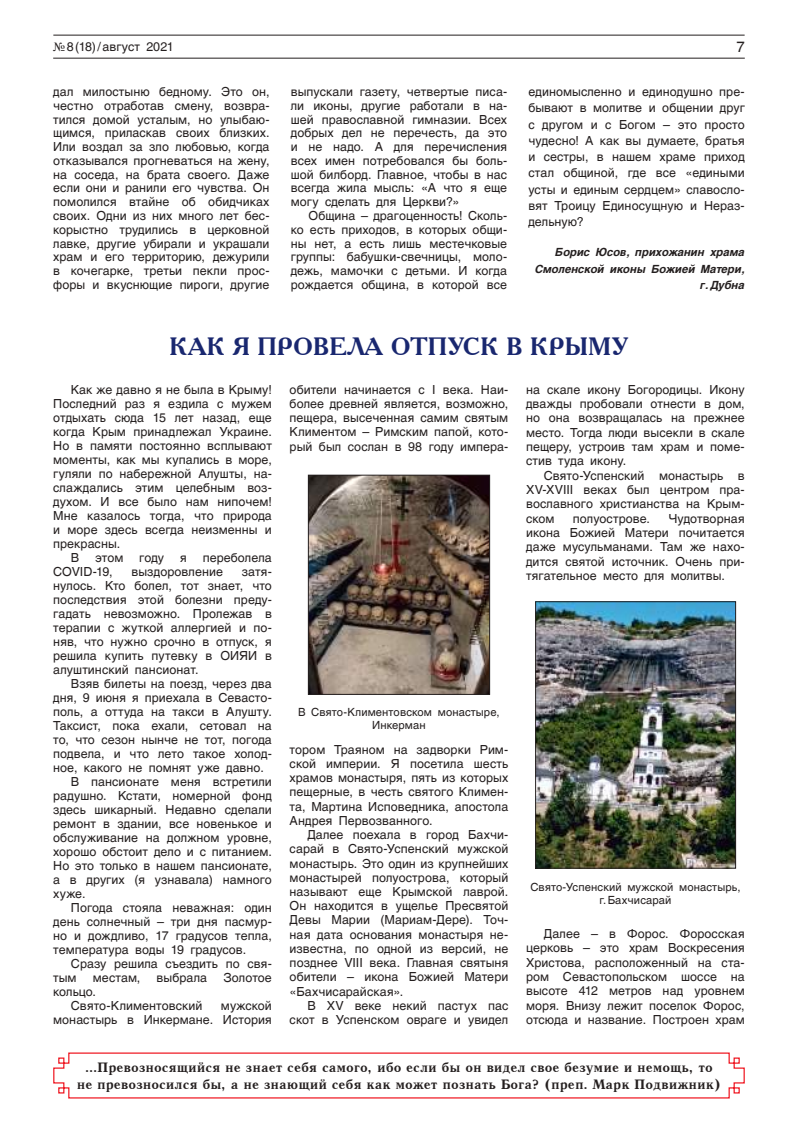
<style>
.page{position:relative;width:798px;height:1134px;background:#fff}
.page>*{position:absolute;margin:0;border:0;box-sizing:border-box;transform-origin:0 0}
.t1{font:700 25px "Academy ACTT";color:#19276f}
.t2{font:15px "AG Helvetica Cyr Roman";color:#241f1f}
.t3{font:700 13.75px/16.2px "Antiqua";letter-spacing:-.005em;color:#241f1f;text-align:center}
.t4{font:12.5px/13.8px "AG Helvetica Cyr Roman";letter-spacing:.005em;color:#241f1f;text-align:justify}
.t5{font:11.25px/12.5px "AG Helvetica Cyr Roman";letter-spacing:.01em;color:#241f1f;text-align:center}
.t6{font:italic 700 11.25px/16.2px "AG Helvetica Cyr";color:#241f1f;text-align:right}
.s1{font-family:"Times New Roman"}
</style>
<div class="page">
<hr style="left:53px;top:58px;width:691px;height:1px;background:#241f1f">
<hr style="left:53px;top:35px;width:691px;height:1px;background:#241f1f">
<svg style="left:53px;top:1052px;width:692px;height:47px"></svg>
<img style="left:310px;top:477px;width:177px;height:215px">
<div style="left:308px;top:475px;width:181px;height:219px;border:1px solid #241f1f"></div>
<img style="left:537px;top:603px;width:196px;height:263px">
<div style="left:535px;top:601px;width:200px;height:267px;border:1px solid #241f1f"></div>
<p class="t4" style="left:53px;top:40px;width:122px"><span class="s1">№</span> 8(18)/август 2021</p>
<p class="t2" style="left:736px;top:39px;width:10px">7</p>
<p class="t4" style="left:53px;top:85px;width:218px">дал милостыню бедному. Это он, честно отработав смену, возвра&shy;тился домой усталым, но улыбаю&shy;щимся, приласкав своих близких.<br>Или воздал за зло любовью, когда отказывался прогневаться на жену, на соседа, на брата своего. Даже если они и ранили его чувства. Он помолился втайне об обидчиках своих. Одни из них много лет бес&shy;корыстно трудились в церковной лавке, другие убирали и украшали храм и его территорию, дежурили в кочегарке, третьи пекли прос&shy;форы и вкуснющие пироги, другие</p>
<p class="t4" style="left:291px;top:85px;width:218px">выпускали газету, четвертые писа&shy;ли иконы, другие работали в на&shy;шей православной гимназии. Всех добрых дел не перечесть, да это и не надо. А для перечисления всех имен потребовался бы боль&shy;шой билборд. Главное, чтобы в нас всегда жила мысль: «А что я еще могу сделать для Церкви?»</p>
<p class="t4" style="left:291px;top:209px;width:218px;text-indent:18px">Община – драгоценность! Сколь&shy;ко есть приходов, в которых общи&shy;ны нет, а есть лишь местечковые группы: бабушки-свечницы, моло&shy;дежь, мамочки с детьми. И когда рождается община, в которой все</p>
<p class="t4" style="left:528px;top:84px;width:218px;line-height:16.2px">единомысленно и единодушно пре&shy;бывают в молитве и общении друг с другом и с Богом – это просто чудесно! А как вы думаете, братья и сестры, в нашем храме приход стал общиной, где все «едиными усты и единым сердцем» славосло&shy;вят Троицу Единосущную и Нераз&shy;дельную?</p>
<p class="t6" style="left:535px;top:244px;width:211px">Борис Юсов, прихожанин храма<br>Смоленской иконы Божией Матери, г. Дубна</p>
<h1 class="t1" style="left:169px;top:330px;width:460px">КАК Я ПРОВЕЛА ОТПУСК В КРЫМУ</h1>
<p class="t4" style="left:71px;top:383px;width:202px">Как же давно я не была в Крыму!</p>
<p class="t4" style="left:53px;top:397px;width:220px">Последний раз я ездила с мужем</p>
<p class="t4" style="left:53px;top:411px;width:220px">отдыхать сюда 15 лет назад, еще</p>
<p class="t4" style="left:53px;top:425px;width:220px">когда Крым принадлежал Украине.</p>
<p class="t4" style="left:53px;top:439px;width:220px">Но в памяти постоянно всплывают</p>
<p class="t4" style="left:53px;top:453px;width:220px">моменты, как мы купались в море,</p>
<p class="t4" style="left:53px;top:467px;width:220px">гуляли по набережной Алушты, на-</p>
<p class="t4" style="left:53px;top:481px;width:220px">слаждались этим целебным воз-</p>
<p class="t4" style="left:53px;top:495px;width:220px">духом. И все было нам нипочем!</p>
<p class="t4" style="left:53px;top:509px;width:220px">Мне казалось тогда, что природа</p>
<p class="t4" style="left:53px;top:523px;width:220px">и море здесь всегда неизменны и</p>
<p class="t4" style="left:53px;top:537px;width:68px">прекрасны.</p>
<p class="t4" style="left:71px;top:551px;width:10px">В</p>
<p class="t4" style="left:95px;top:551px;width:30px">этом</p>
<p class="t4" style="left:139px;top:551px;width:26px">году</p>
<p class="t4" style="left:180px;top:551px;width:8px">я</p>
<p class="t4" style="left:203px;top:551px;width:71px">переболела</p>
<p class="t4" style="left:53px;top:565px;width:61px">COVID-19,</p>
<p class="t4" style="left:131px;top:565px;width:93px">выздоровление</p>
<p class="t4" style="left:53px;top:565px;width:220px;text-indent:188px">затя&shy;нулось. Кто болел, тот знает, что последствия этой болезни преду&shy;гадать невозможно. Пролежав в терапии с жуткой аллергией и по&shy;няв, что нужно срочно в отпуск, я решила купить путевку в ОИЯИ в алуштинский пансионат.</p>
<p class="t4" style="left:71px;top:677px;width:202px">Взяв билеты на поезд, через два</p>
<p class="t4" style="left:53px;top:691px;width:220px">дня, 9 июня я приехала в Севасто-</p>
<p class="t4" style="left:53px;top:705px;width:220px">поль, а оттуда на такси в Алушту.</p>
<p class="t4" style="left:53px;top:719px;width:220px">Таксист, пока ехали, сетовал на</p>
<p class="t4" style="left:53px;top:733px;width:220px">то, что сезон нынче не тот, погода</p>
<p class="t4" style="left:53px;top:747px;width:220px">подвела, и что лето такое холод-</p>
<p class="t4" style="left:53px;top:761px;width:212px">ное, какого не помнят уже давно.</p>
<p class="t4" style="left:71px;top:775px;width:202px">В пансионате меня встретили</p>
<p class="t4" style="left:53px;top:789px;width:220px">радушно. Кстати, номерной фонд</p>
<p class="t4" style="left:53px;top:803px;width:220px">здесь шикарный. Недавно сделали</p>
<p class="t4" style="left:53px;top:817px;width:220px">ремонт в здании, все новенькое и</p>
<p class="t4" style="left:53px;top:831px;width:220px">обслуживание на должном уровне,</p>
<p class="t4" style="left:53px;top:845px;width:220px">хорошо обстоит дело и с питанием.</p>
<p class="t4" style="left:53px;top:859px;width:220px">Но это только в нашем пансионате,</p>
<p class="t4" style="left:53px;top:873px;width:220px">а в других (я узнавала) намного</p>
<p class="t4" style="left:53px;top:887px;width:34px">хуже.</p>
<p class="t4" style="left:71px;top:901px;width:202px">Погода стояла неважная: один</p>
<p class="t4" style="left:53px;top:915px;width:220px">день солнечный – три дня пасмур-</p>
<p class="t4" style="left:53px;top:929px;width:220px">но и дождливо, 17 градусов тепла,</p>
<p class="t4" style="left:53px;top:943px;width:194px">температура воды 19 градусов.</p>
<p class="t4" style="left:71px;top:957px;width:202px">Сразу решила съездить по свя-</p>
<p class="t4" style="left:53px;top:971px;width:25px">тым</p>
<p class="t4" style="left:93px;top:971px;width:49px">местам,</p>
<p class="t4" style="left:157px;top:971px;width:52px">выбрала</p>
<p class="t4" style="left:223px;top:971px;width:50px">Золотое</p>
<p class="t4" style="left:71px;top:985px;width:133px;text-indent:-18px">кольцо.<br>Свято-Климентовский</p>
<p class="t4" style="left:53px;top:999px;width:220px;text-align:right">мужской<br>монастырь в Инкермане. История</p>
<p class="t4" style="left:289px;top:382px;width:220px;line-height:14.2px">обители начинается с I века. Наи&shy;более древней является, возможно, пещера, высеченная самим святым Климентом – Римским папой, кото&shy;рый был сослан в 98 году импера-</p>
<p class="t4" style="left:526px;top:382px;width:220px;line-height:14.4px">на скале икону Богородицы. Икону дважды пробовали отнести в дом, но она возвращалась на прежнее место. Тогда люди высекли в скале пещеру, устроив там храм и поме&shy;стив туда икону.</p>
<p class="t4" style="left:526px;top:468px;width:220px;line-height:14.4px;text-indent:18px">Свято-Успенский монастырь в XV-XVIII веках был центром пра&shy;вославного христианства на Крым&shy;ском</p>
<p class="t4" style="left:526px;top:511px;width:220px;line-height:14.4px;text-indent:142px">Чудотворная икона Божией Матери почитается даже мусульманами. Там же нахо&shy;дится святой источник. Очень при&shy;тягательное место для молитвы.</p>
<p class="t4" style="left:572px;top:512px;width:79px">полуострове.</p>
<p class="t5" style="left:298px;top:706px;width:203px">В Свято-Климентовском монастыре,<br>Инкерман</p>
<p class="t4" style="left:289px;top:742px;width:220px;line-height:14.2px">тором Траяном на задворки Рим&shy;ской империи. Я посетила шесть храмов монастыря, пять из которых пещерные, в честь святого Климен&shy;та, Мартина Исповедника, апостола Андрея Первозванного.</p>
<p class="t4" style="left:289px;top:828px;width:220px;line-height:14.2px;text-indent:18px">Далее поехала в город Бахчи&shy;сарай в Свято-Успенский мужской монастырь. Это один из крупнейших монастырей полуострова, который называют еще Крымской лаврой.<br>Он находится в ущелье Пресвятой Девы Марии (Мариам-Дере). Точ&shy;ная дата основания монастыря не&shy;известна, по одной из версий, не позднее VIII века. Главная святыня обители – икона Божией Матери «Бахчисарайская».</p>
<p class="t4" style="left:289px;top:998px;width:220px;line-height:14.2px;text-align:right">В XV веке некий пастух пас скот в Успенском овраге и увидел</p>
<p class="t5" style="left:530px;top:881px;width:212px">Свято-Успенский мужской монастырь, г.Бахчисарай</p>
<p class="t4" style="left:526px;top:927px;width:220px;line-height:14.4px;text-indent:18px">Далее – в Форос. Форосская церковь – это храм Воскресения Христова, расположенный на ста&shy;ром Севастопольском шоссе на высоте 412 метров над уровнем моря. Внизу лежит поселок Форос, отсюда и название. Построен храм</p>
<p class="t3" style="left:77px;top:1060px;width:645px">…Превозносящийся не знает себя самого, ибо если бы он видел свое безумие и немощь, то не превозносился бы, а не знающий себя как может познать Бога? (преп. Марк Подвижник)</p>
</div>
